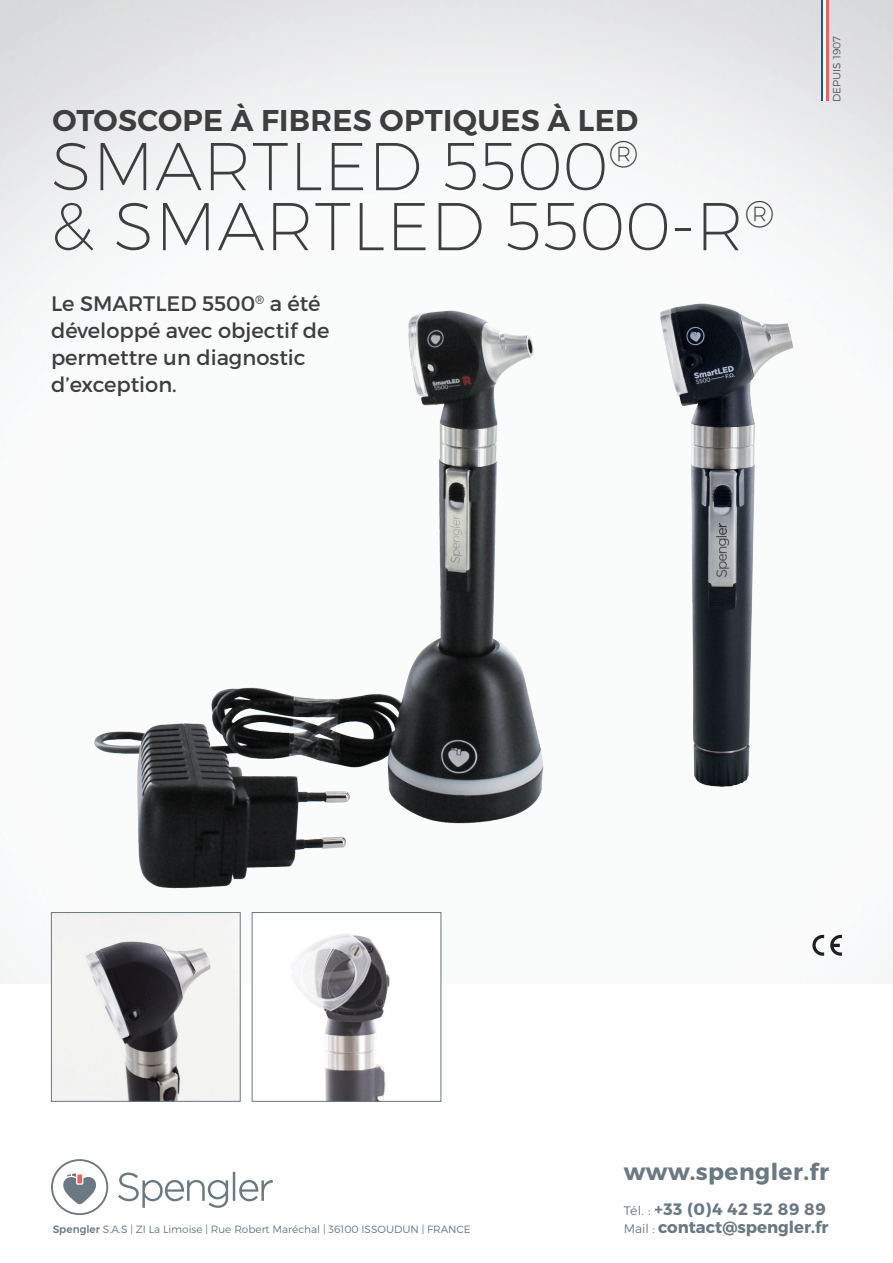
<style>
.page{position:relative;width:893px;height:1263px;background:#fff}
.page>*{position:absolute;margin:0;border:0;box-sizing:border-box;transform-origin:0 0}
.t1{font:200 67.5px/60px "Montserrat";letter-spacing:.01em;color:#3e3e3f}
.t2{font:600 30px "Montserrat";letter-spacing:.01em;color:#3e3e3f}
.t3{font:700 23.25px "Montserrat";letter-spacing:.02em;color:#6b7983}
.t4{font:21px/26.7px "Montserrat";color:#3e3e3f}
.t5{font:700 16.5px/18px "Montserrat";color:#6b7983}
.t6{font:300 10.5px "Montserrat";color:#6b7983}
.t7{font:300 10.5px "Montserrat";color:#57585a}
.s1{font-weight:500}
.s2{font-weight:300;font-size:12.3px}
</style>
<div class="page">
<img style="left:0;top:0;width:893px;height:983px">
<svg style="left:51px;top:1159px;width:57px;height:56px"></svg>
<svg style="left:118px;top:1172px;width:155px;height:36px"></svg>
<div style="left:77px;top:1174px;width:5px;height:9px;background:#f16163"></div>
<hr style="left:821px;top:0;width:2px;height:101px;background:#105ca0">
<hr style="left:823px;top:0;width:3px;height:101px;background:#fff">
<hr style="left:826px;top:0;width:2px;height:101px;background:#f16163">
<img style="left:628px;top:283px;width:186px;height:527px">
<img style="left:67px;top:286px;width:533px;height:626px">
<svg style="left:812px;top:935px;width:12px;height:21px"></svg>
<svg style="left:830px;top:935px;width:12px;height:21px"></svg>
<img style="left:53px;top:914px;width:186px;height:186px">
<div style="left:51px;top:912px;width:190px;height:190px;border:1px solid #6b7983"></div>
<img style="left:254px;top:914px;width:185px;height:186px">
<div style="left:252px;top:912px;width:189px;height:190px;border:1px solid #6b7983"></div>
<h2 class="t2" style="left:52px;top:102px;width:587px">OTOSCOPE À FIBRES OPTIQUES À LED</h2>
<h1 class="t1" style="left:51px;top:135px;width:725px">SMARTLED 5500<sup>®<br></sup>&amp; SMARTLED 5500-R<sup>®</sup></h1>
<p class="t4" style="left:51px;top:290px;width:280px">Le SMARTLED 5500<sup>®</sup> a été développé avec objectif de permettre un diagnostic d’exception.</p>
<p class="t7" style="left:830px;top:102px;width:67px;rotate:-90deg">DEPUIS 1907</p>
<p class="t6" style="left:53px;top:1223px;width:419px"><span class="s1">Spengler</span> S.A.S | ZI La Limoise | Rue Robert Maréchal | 36100 ISSOUDUN | FRANCE</p>
<p class="t3" style="left:624px;top:1157px;width:207px">www.spengler.fr</p>
<p class="t5" style="left:624px;top:1200px;width:206px"><span class="s2">Tél. :</span> +33 (0)4 42 52 89 89<br><span class="s2">Mail :</span> contact@spengler.fr</p>
</div>
